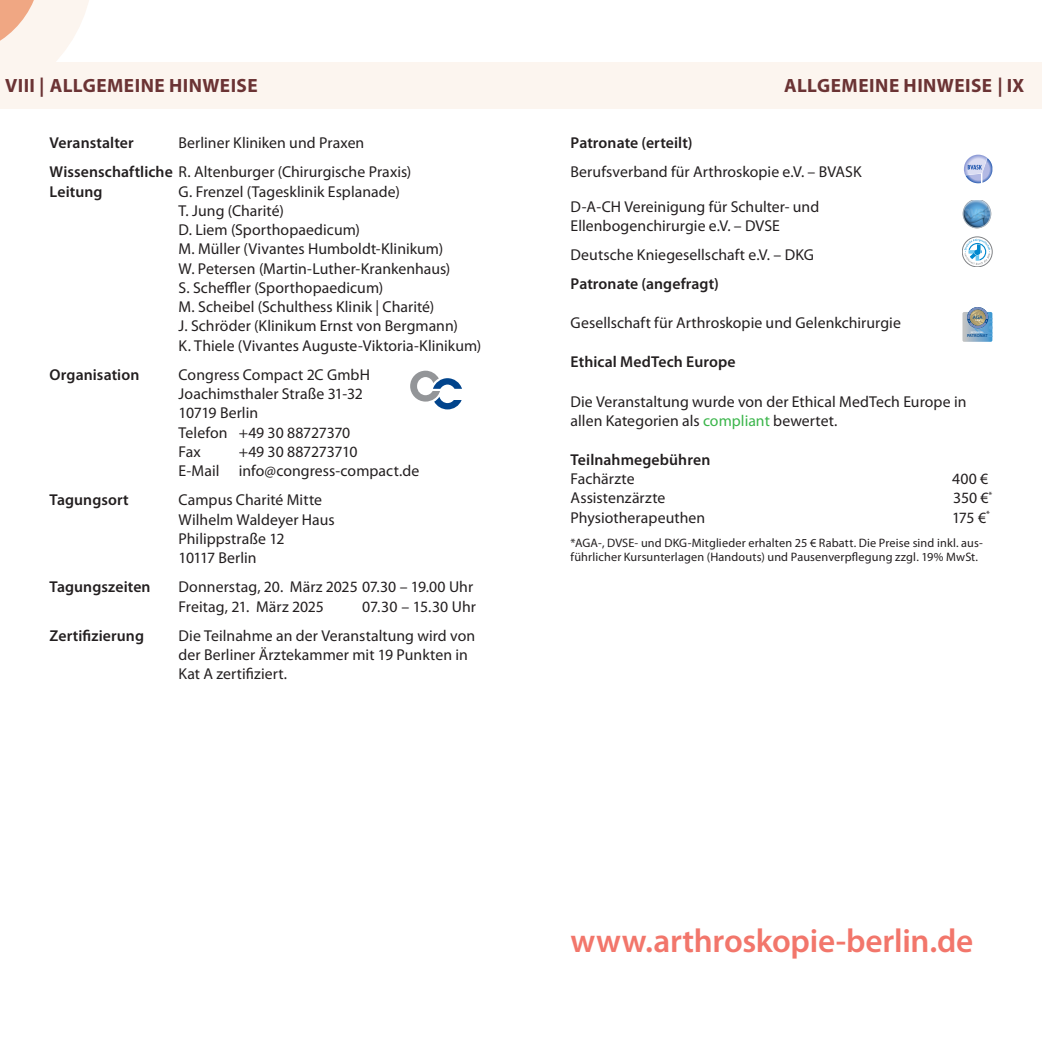
<style>
.page{position:relative;width:1042px;height:1042px;background:#fff}
.page>*{position:absolute;margin:0;border:0;box-sizing:border-box;transform-origin:0 0}
.hinweise{font:600 33.25px "Myriad Pro";letter-spacing:-.01em;color:#f2766b}
.t1{font:700 19.25px "Myriad Pro";letter-spacing:.025em;color:#6b3334}
.hinweise-2{font:15.75px/19.2px "Myriad Pro";color:#231f20}
.hinweise-3{font:600 15.75px "Myriad Pro";letter-spacing:.005em;color:#231f20}
.Normaltext{font:12.25px/14px "Myriad Pro";letter-spacing:.01em;color:#231f20}
.t2{font:600 5.08px "Myriad Pro";color:#01498e}
.t3{font:600 4.38px "Myriad Pro";letter-spacing:.02em;color:#01498e}
.t4{font:600 2.45px "Myriad Pro";letter-spacing:.02em;color:#fff}
.s1{font-weight:600}
.s2{color:#3ab54a}
</style>
<div class="page">
<div style="left:0;top:62px;width:521px;height:46px;background:#fcf5ef"></div>
<div style="left:521px;top:62px;width:521px;height:46px;background:#fcf5ef"></div>
<svg style="left:0;top:0;width:89px;height:62px"></svg>
<svg style="left:410px;top:371px;width:52px;height:38px"></svg>
<div style="left:444px;top:390px;width:27px;height:10px;background:#fff"></div>
<svg style="left:964px;top:155px;width:23px;height:20px"></svg>
<img style="left:962px;top:200px;width:30px;height:29px">
<div style="left:962px;top:237px;width:30px;height:30px;border:1px solid #808285;border-radius:50%"></div>
<svg style="left:964px;top:239px;width:26px;height:26px"></svg>
<svg style="left:967px;top:307px;width:21px;height:21px"></svg>
<svg style="left:962px;top:310px;width:30px;height:32px"></svg>
<p class="t1" style="left:5px;top:73px;width:254px">VIII | ALLGEMEINE HINWEISE</p>
<p class="t1" style="left:784px;top:73px;width:242px">ALLGEMEINE HINWEISE | IX</p>
<p class="hinweise-3" style="left:50px;top:133px;width:86px">Veranstalter</p>
<p class="hinweise-2" style="left:179px;top:133px;width:187px">Berliner Kliniken und Praxen</p>
<p class="hinweise-2" style="left:50px;top:162px;width:363px"><span class="s1">Wissenschaftliche</span> R. Altenburger (Chirurgische Praxis)</p>
<p class="hinweise-3" style="left:50px;top:181px;width:54px">Leitung</p>
<p class="hinweise-2" style="left:179px;top:181px;width:223px">G. Frenzel (Tagesklinik Esplanade)</p>
<p class="hinweise-2" style="left:179px;top:201px;width:107px">T. Jung (Charité)</p>
<p class="hinweise-2" style="left:179px;top:220px;width:273px">D. Liem (Sporthopaedicum)<br>M. Müller (Vivantes Humboldt-Klinikum)<br>W. Petersen (Martin-Luther-Krankenhaus)<br>S. Scheffler (Sporthopaedicum)</p>
<p class="hinweise-2" style="left:179px;top:297px;width:257px">M. Scheibel (Schulthess Klinik | Charité)</p>
<p class="hinweise-2" style="left:179px;top:316px;width:281px">J. Schröder (Klinikum Ernst von Bergmann)</p>
<p class="hinweise-2" style="left:179px;top:335px;width:304px">K. Thiele (Vivantes Auguste-Viktoria-Klinikum)</p>
<p class="hinweise-3" style="left:50px;top:365px;width:91px">Organisation</p>
<p class="hinweise-2" style="left:179px;top:365px;width:193px">Congress Compact 2C GmbH<br>Joachimsthaler Straße 31-32<br>10719 Berlin<br>Telefon +49 30 88727370<br>Fax</p>
<p class="hinweise-3" style="left:570px;top:133px;width:123px">Patronate (erteilt)</p>
<p class="hinweise-2" style="left:570px;top:162px;width:292px">Berufsverband für Arthroskopie e.V. – BVASK</p>
<p class="hinweise-2" style="left:570px;top:196px;width:250px">D-A-CH Vereinigung für Schulter- und<br>Ellenbogenchirurgie e.V. – DVSE</p>
<p class="hinweise-2" style="left:570px;top:245px;width:245px">Deutsche Kniegesellschaft e.V. – DKG</p>
<p class="hinweise-3" style="left:570px;top:274px;width:150px">Patronate (angefragt)</p>
<p class="hinweise-2" style="left:570px;top:313px;width:332px">Gesellschaft für Arthroskopie und Gelenkchirurgie</p>
<p class="t2" style="left:973px;top:313px;width:11px">AGA</p>
<p class="t4" style="left:970px;top:331px;width:15px">GÜTESIEGEL</p>
<p class="t3" style="left:967px;top:333px;width:22px">PATRONAT</p>
<p class="hinweise-3" style="left:570px;top:352px;width:166px">Ethical MedTech Europe</p>
<p class="hinweise-2" style="left:570px;top:391px;width:397px">Die Veranstaltung wurde von der Ethical MedTech Europe in allen Kategorien als <span class="s2">compliant</span> bewertet.</p>
<p class="hinweise-3" style="left:570px;top:449px;width:141px">Teilnahmegebühren</p>
<p class="hinweise-2" style="left:570px;top:469px;width:65px">Fachärzte</p>
<p class="hinweise-2" style="left:952px;top:469px;width:38px">400 €</p>
<p class="hinweise-2" style="left:570px;top:488px;width:96px">Assistenzärzte</p>
<p class="hinweise-2" style="left:953px;top:488px;width:41px">350 €<sup>*</sup></p>
<p class="hinweise-2" style="left:570px;top:507px;width:136px">Physiotherapeuthen</p>
<p class="hinweise-2" style="left:952px;top:507px;width:39px">175 €<sup>*</sup></p>
<p class="Normaltext" style="left:570px;top:535px;width:414px">*AGA-, DVSE- und DKG-Mitglieder erhalten 25 € Rabatt. Die Preise sind inkl. aus&shy;führlicher Kursunterlagen (Handouts) und Pausenverpflegung zzgl. 19% MwSt.</p>
<p class="hinweise-2" style="left:179px;top:442px;width:242px;text-align:center">+49 30 887273710<br>E-Mail info@congress-compact.de</p>
<p class="hinweise-3" style="left:50px;top:490px;width:81px">Tagungsort</p>
<p class="hinweise-2" style="left:179px;top:490px;width:158px">Campus Charité Mitte<br>Wilhelm Waldeyer Haus<br>Philippstraße 12<br>10117 Berlin</p>
<p class="hinweise-3" style="left:50px;top:577px;width:102px">Tagungszeiten</p>
<p class="hinweise-2" style="left:179px;top:577px;width:296px">Donnerstag, 20. März 2025 07.30 – 19.00 Uhr<br>Freitag, 21. März 2025</p>
<p class="hinweise-2" style="left:362px;top:596px;width:115px">07.30 – 15.30 Uhr</p>
<p class="hinweise-3" style="left:50px;top:625px;width:96px">Zertifizierung</p>
<p class="hinweise-2" style="left:179px;top:625px;width:298px">Die Teilnahme an der Veranstaltung wird von der Berliner Ärztekammer mit 19 Punkten in<br>Kat A zertifiziert.</p>
<p class="hinweise" style="left:570px;top:920px;width:404px">www.arthroskopie-berlin.de</p>
</div>
